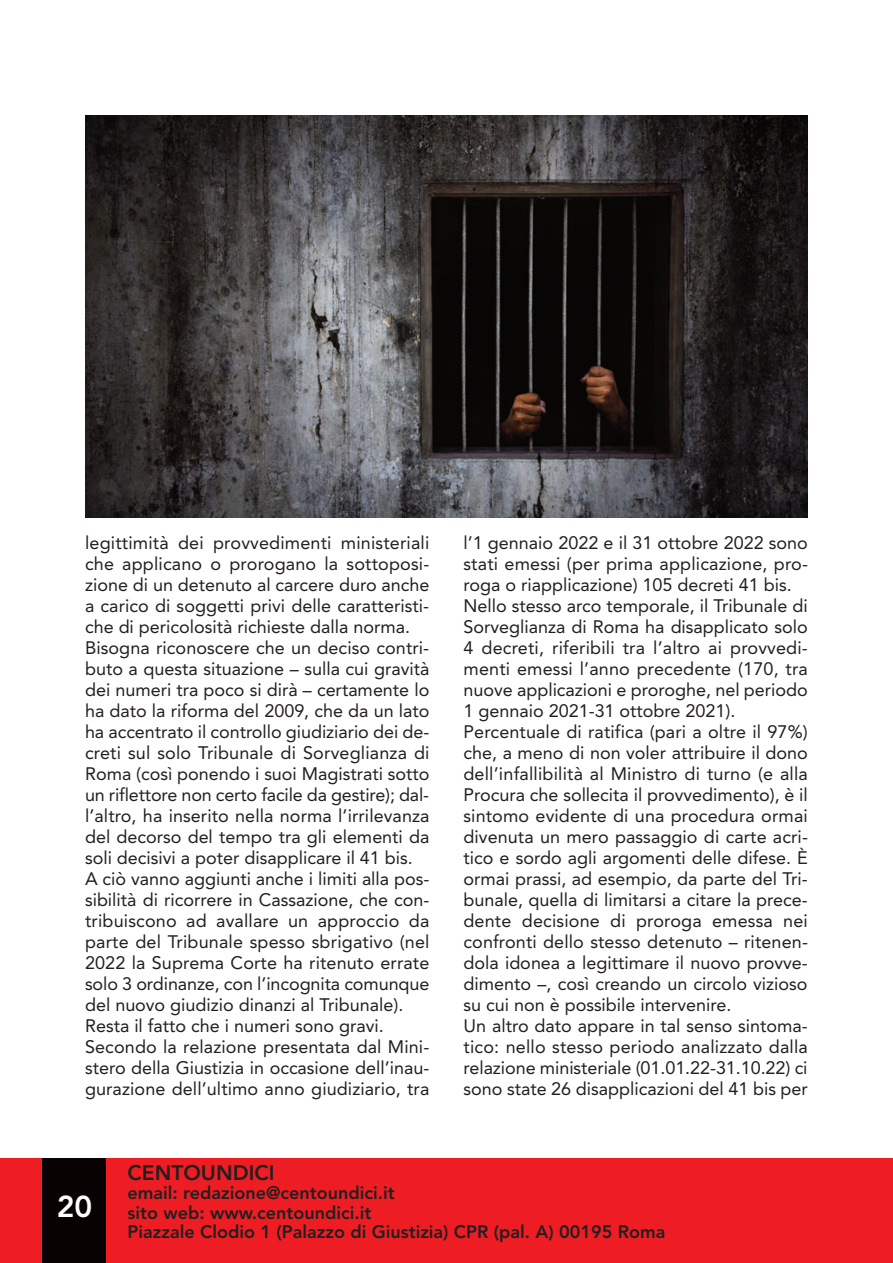
<style>
.page{position:relative;width:893px;height:1263px;background:#fff}
.page>*{position:absolute;margin:0;border:0;box-sizing:border-box;transform-origin:0 0}
.t1{font:800 30px "Avenir";color:#fff}
.t2{font:800 21px "Avenir";color:#231f20}
.t3{font:18px/21px "Avenir";color:#231f20}
.t4{font:800 18px/19.5px "Avenir";color:#231f20}
</style>
<div class="page">
<div style="left:0;top:1158px;width:893px;height:105px;background:#ee1d23"></div>
<div style="left:43px;top:1158px;width:63px;height:105px;background:#080302"></div>
<img style="left:85px;top:115px;width:723px;height:402px">
<p class="t3" style="left:85px;top:534px;width:346px">legittimità dei provvedimenti ministeriali che applicano o prorogano la sottoposi&shy;zione di un detenuto al carcere duro anche a carico di soggetti privi delle caratteristi&shy;che di pericolosità richieste dalla norma.<br>Bisogna riconoscere che un deciso contri&shy;buto a questa situazione – sulla cui gravità dei numeri tra poco si dirà – certamente lo ha dato la riforma del 2009, che da un lato ha accentrato il controllo giudiziario dei de&shy;creti sul solo Tribunale di Sorveglianza di Roma (così ponendo i suoi Magistrati sotto un riflettore non certo facile da gestire); dal&shy;l’altro, ha inserito nella norma l’irrilevanza del decorso del tempo tra gli elementi da soli decisivi a poter disapplicare il 41 bis.<br>A ciò vanno aggiunti anche i limiti alla pos&shy;sibilità di ricorrere in Cassazione, che con&shy;tribuiscono ad avallare un approccio da parte del Tribunale spesso sbrigativo (nel 2022 la Suprema Corte ha ritenuto errate solo 3 ordinanze, con l’incognita comunque del nuovo giudizio dinanzi al Tribunale).<br>Resta il fatto che i numeri sono gravi.<br>Secondo la relazione presentata dal Mini&shy;stero della Giustizia in occasione dell’inau&shy;gurazione dell’ultimo anno giudiziario, tra</p>
<p class="t3" style="left:463px;top:534px;width:346px">l’1 gennaio 2022 e il 31 ottobre 2022 sono stati emessi (per prima applicazione, pro&shy;roga o riapplicazione) 105 decreti 41 bis.<br>Nello stesso arco temporale, il Tribunale di Sorveglianza di Roma ha disapplicato solo 4 decreti, riferibili tra l’altro ai provvedi&shy;menti emessi l’anno precedente (170, tra nuove applicazioni e proroghe, nel periodo 1 gennaio 2021-31 ottobre 2021).<br>Percentuale di ratifica (pari a oltre il 97%) che, a meno di non voler attribuire il dono dell’infallibilità al Ministro di turno (e alla Procura che sollecita il provvedimento), è il sintomo evidente di una procedura ormai divenuta un mero passaggio di carte acri&shy;tico e sordo agli argomenti delle difese. È ormai prassi, ad esempio, da parte del Tri&shy;bunale, quella di limitarsi a citare la prece&shy;dente decisione di proroga emessa nei confronti dello stesso detenuto – ritenen&shy;dola idonea a legittimare il nuovo provve&shy;dimento –, così creando un circolo vizioso su cui non è possibile intervenire.<br>Un altro dato appare in tal senso sintoma&shy;tico: nello stesso periodo analizzato dalla relazione ministeriale (01.01.22-31.10.22) ci sono state 26 disapplicazioni del 41 bis per</p>
<h1 class="t1" style="left:57px;top:1194px;width:37px">20</h1>
<p class="t2" style="left:128px;top:1164px;width:149px">CENTOUNDICI</p>
<p class="t4" style="left:128px;top:1185px;width:539px">email: redazione@centoundici.it<br>sito web: www.centoundici.it<br>Piazzale Clodio 1 (Palazzo di Giustizia) CPR (pal. A) 00195 Roma</p>
</div>
